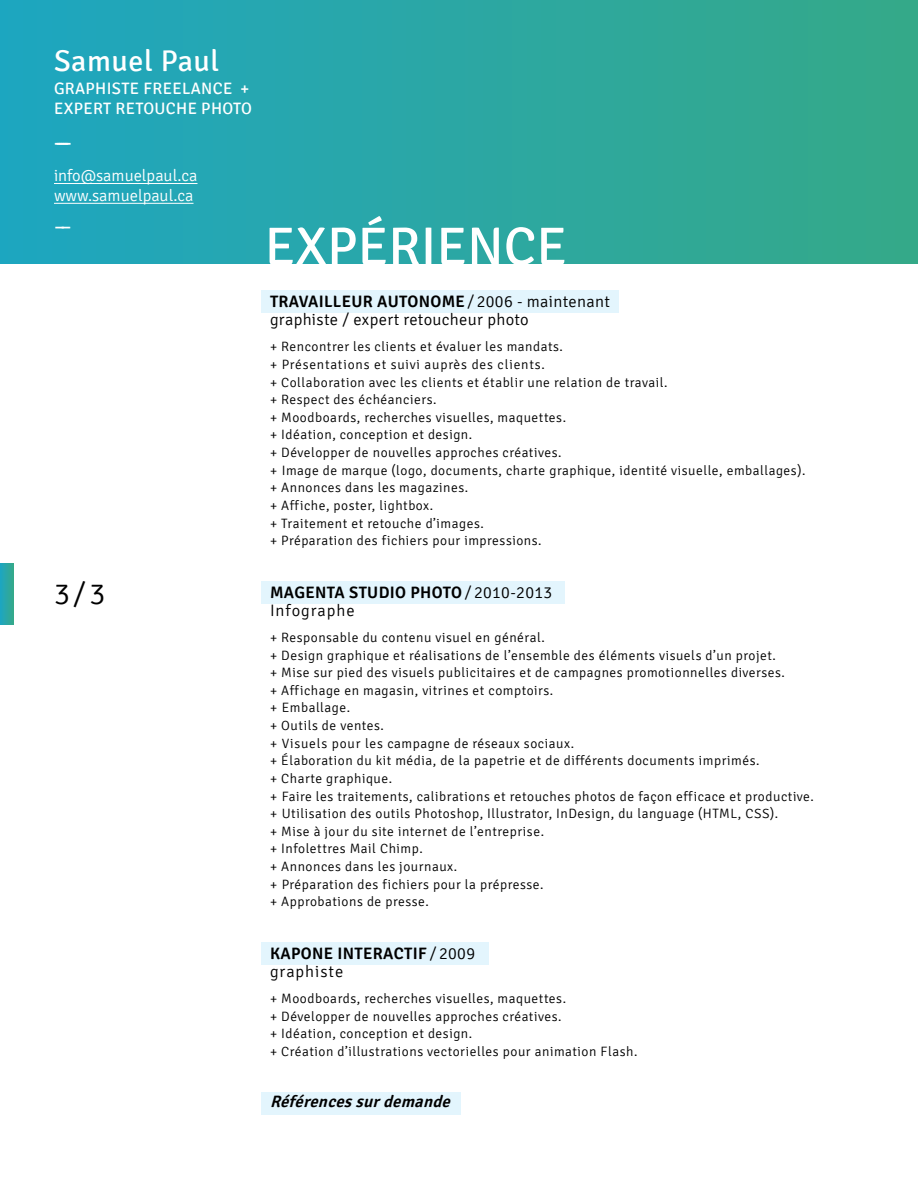
<style>
.page{position:relative;width:918px;height:1188px;background:#fff}
.page>*{position:absolute;margin:0;border:0;box-sizing:border-box;transform-origin:0 0}
.t1{font:54px "Signika";color:#fff}
.t2{font:30px "Signika";letter-spacing:.02em;color:#fff}
.t3{font:300 30px "Signika";color:#000}
.t4{font:21px "Signika";color:#fff}
.t5{font:19.5px "Signika";color:#fff}
.t6{font:300 16.5px/17.5px "Signika";letter-spacing:.02em;color:#000}
.t7{font:300 16.5px/17.5px "Signika";letter-spacing:.06em;color:#000}
.t8{font:16.5px/19.8px "Signika";letter-spacing:.02em;color:#fff}
.t9{font:300 16.5px/19.8px "Signika";color:#fff}
.t10{font:600 16.5px/17.5px "Signika";letter-spacing:.02em;color:#000}
.t11{font:italic 600 16.5px "Signika";color:#000}
.t12{font:300 13.5px/17.7px "Signika";letter-spacing:.04em;color:#000}
.s1{font-weight:600}
.s2{font-weight:300}
</style>
<div class="page">
<div style="left:0;top:0;width:918px;height:263px;background:linear-gradient(to right,#1fa6c0,#36a988)"></div>
<div style="left:261px;top:290px;width:358px;height:23px;background:#e3f5fd"></div>
<div style="left:261px;top:581px;width:304px;height:23px;background:#e3f5fd"></div>
<div style="left:261px;top:942px;width:228px;height:23px;background:#e3f5fd"></div>
<div style="left:261px;top:1092px;width:200px;height:23px;background:#e3f5fd"></div>
<svg style="left:0;top:563px;width:14px;height:62px"></svg>
<hr style="left:54px;top:183px;width:144px;height:1px;background:#fff">
<hr style="left:54px;top:203px;width:140px;height:1px;background:#fff">
<h2 class="t2" style="left:54px;top:44px;width:167px">Samuel Paul</h2>
<p class="t8" style="left:54px;top:79px;width:200px">GRAPHISTE FREELANCE +<br>EXPERT RETOUCHE PHOTO</p>
<h3 class="t5" style="left:54px;top:131px;width:19px">------</h3>
<p class="t9" style="left:54px;top:166px;width:145px">info@samuelpaul.ca www.samuelpaul.ca</p>
<h3 class="t4" style="left:54px;top:214px;width:19px">––</h3>
<h2 class="t3" style="left:54px;top:578px;width:53px">3/3</h2>
<h1 class="t1" style="left:265px;top:216px;width:304px">EXPÉRIENCE</h1>
<p class="t6" style="left:270px;top:293px;width:341px"><span class="s1">TRAVAILLEUR AUTONOME</span> / 2006 - maintenant graphiste / expert retoucheur photo</p>
<p class="t12" style="left:270px;top:338px;width:537px">+ Rencontrer les clients et évaluer les mandats.<br>+ Présentations et suivi auprès des clients.<br>+ Collaboration avec les clients et établir une relation de travail.<br>+ Respect des échéanciers.<br>+ Moodboards, recherches visuelles, maquettes.<br>+ Idéation, conception et design.<br>+ Développer de nouvelles approches créatives.<br>+ Image de marque (logo, documents, charte graphique, identité visuelle, emballages). + Annonces dans les magazines.<br>+ Affiche, poster, lightbox.<br>+ Traitement et retouche d’images.<br>+ Préparation des fichiers pour impressions.</p>
<p class="t7" style="left:270px;top:584px;width:284px"><span class="s1">MAGENTA STUDIO PHOTO</span>/ 2010-2013<br>Infographe</p>
<p class="t12" style="left:270px;top:629px;width:545px">+ Responsable du contenu visuel en général.<br>+ Design graphique et réalisations de l’ensemble des éléments visuels d’un projet.<br>+ Mise sur pied des visuels publicitaires et de campagnes promotionnelles diverses.<br>+ Affichage en magasin, vitrines et comptoirs.<br>+ Emballage.<br>+ Outils de ventes.<br>+ Visuels pour les campagne de réseaux sociaux.<br>+ Élaboration du kit média, de la papetrie et de différents documents imprimés.<br>+ Charte graphique.<br>+ Faire les traitements, calibrations et retouches photos de façon efficace et productive. + Utilisation des outils Photoshop, Illustrator, InDesign, du language (HTML, CSS).<br>+ Mise à jour du site internet de l’entreprise.<br>+ Infolettres Mail Chimp.<br>+ Annonces dans les journaux.<br>+ Préparation des fichiers pour la prépresse.<br>+ Approbations de presse.</p>
<p class="t10" style="left:270px;top:945px;width:207px">KAPONE INTERACTIF <span class="s2">/ 2009 graphiste</span></p>
<p class="t12" style="left:270px;top:990px;width:369px">+ Moodboards, recherches visuelles, maquettes.<br>+ Développer de nouvelles approches créatives.<br>+ Idéation, conception et design.<br>+ Création d’illustrations vectorielles pour animation Flash.</p>
<p class="t11" style="left:270px;top:1092px;width:187px">Référencessurdemande</p>
</div>
